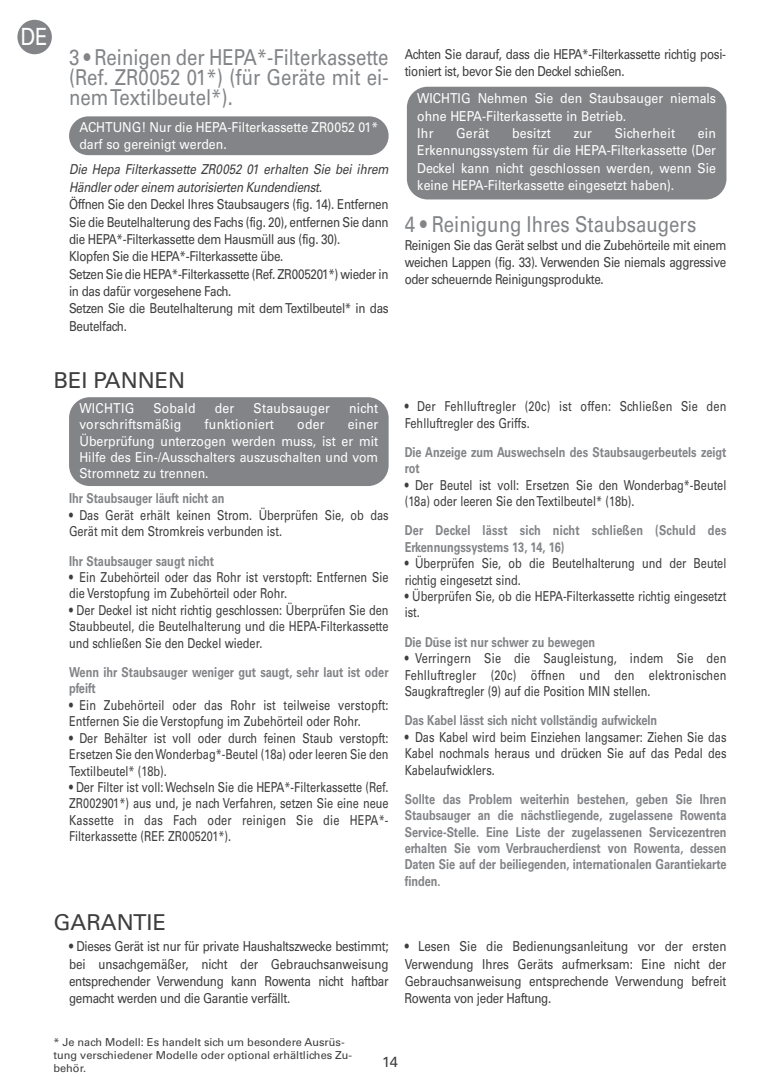
<style>
.page{position:relative;width:780px;height:1092px;background:#fff}
.page>*{position:absolute;margin:0;border:0;box-sizing:border-box;transform-origin:0 0}
.t1{font:23.75px "Univers";color:#fff;scale:.86 1}
.t2{font:22px/20px "Univers";color:#828487;text-align:justify;scale:.85 1}
.t3{font:22px "Univers";color:#3e3e3f}
.t4{font:14.5px "Univers";color:#3e3e3f}
.t5{font:13.75px/16.5px "Univers";color:#3e3e3f;scale:.8 1}
.t6{font:700 13.75px/16.5px "Univers";color:#828487;scale:.8 1}
.t7{font:13.75px/17.2px "Univers";color:#3e3e3f;text-align:justify;scale:.85 1}
.t8{font:13.75px/17.2px "Univers";letter-spacing:-.025em;color:#3e3e3f;scale:.85 1}
.t9{font:13.75px/17.2px "Univers";color:#fff;scale:.9 1}
.t10{font:italic 13.75px/17.2px "Univers";letter-spacing:-.02em;color:#3e3e3f;scale:.85 1}
.t11{font:13.75px/16.5px "Univers";letter-spacing:.02em;color:#3e3e3f;scale:.8 1}
.t12{font:700 13.75px/16.5px "Univers";letter-spacing:.02em;color:#828487;scale:.8 1}
.t13{font:13.75px "Univers";letter-spacing:.02em;color:#fff;scale:.9 1}
.t14{font:11px/13.2px "Univers";color:#3e3e3f}
</style>
<div class="page">
<div style="left:407px;top:87px;width:319px;height:112px;background:#828487;border-radius:21px"></div>
<div style="left:69px;top:397px;width:319px;height:89px;background:#828487;border-radius:21px"></div>
<div style="left:69px;top:116px;width:319px;height:39px;background:#828487;border-radius:19px"></div>
<div style="left:17px;top:20px;width:35px;height:34px;background:#828487;border-radius:50%"></div>
<h1 class="t1" style="left:20px;top:28px;width:33px">DE</h1>
<h2 class="t2" style="left:69px;top:49px;width:377px">3 • Reinigen der HEPA*-Filterkassette (Ref. ZR0052 01*) (für Geräte mit ei&shy;nem Textilbeutel*).</h2>
<p class="t9" style="left:79px;top:119px;width:333px">ACHTUNG! Nur die HEPA-Filterkassette ZR0052 01* darf so gereinigt werden.</p>
<p class="t10" style="left:69px;top:162px;width:377px">Die Hepa Filterkassette ZR0052 01 erhalten Sie bei ihrem<br>Händler oder einem autorisierten Kundendienst.</p>
<p class="t8" style="left:69px;top:197px;width:377px">Öffnen Sie den Deckel Ihres Staubsaugers (fig. 14). Entfernen Sie die Beutelhalterung des Fachs (fig. 20), entfernen Sie dann die HEPA*-Filterkassette dem Hausmüll aus (fig. 30).<br>Klopfen Sie die HEPA*-Filterkassette übe.<br>Setzen Sie die HEPA*-Filterkassette (Ref. ZR005201*) wieder in in das dafür vorgesehene Fach.<br>Setzen Sie die Beutelhalterung mit dem Textilbeutel* in das Beutelfach.</p>
<p class="t8" style="left:404px;top:47px;width:380px">Achten Sie darauf, dass die HEPA*-Filterkassette richtig posi&shy;tioniert ist, bevor Sie den Deckel schießen.</p>
<p class="t9" style="left:417px;top:91px;width:333px">WICHTIG Nehmen Sie den Staubsauger niemals ohne HEPA-Filterkassette in Betrieb.<br>Ihr</p>
<p class="t9" style="left:456px;top:126px;width:38px">Gerät</p>
<p class="t13" style="left:512px;top:128px;width:45px">besitzt</p>
<p class="t9" style="left:573px;top:126px;width:22px">zur</p>
<p class="t13" style="left:614px;top:128px;width:69px">Sicherheit</p>
<p class="t9" style="left:417px;top:126px;width:333px;text-align:justify;text-indent:280px">ein Erkennungssystem für die HEPA-Filterkassette (Der Deckel kann nicht geschlossen werden, wenn Sie keine HEPA-Filterkassette eingesetzt haben).</p>
<h2 class="t2" style="left:404px;top:216px;width:345px">4 • Reinigung Ihres Staubsaugers</h2>
<p class="t7" style="left:404px;top:237px;width:380px">Reinigen Sie das Gerät selbst und die Zubehörteile mit einem weichen Lappen (fig. 33). Verwenden Sie niemals aggressive oder scheuernde Reinigungsprodukte.</p>
<h2 class="t3" style="left:54px;top:372px;width:133px">BEI PANNEN</h2>
<p class="t13" style="left:79px;top:403px;width:62px">WICHTIG</p>
<p class="t9" style="left:153px;top:400px;width:48px">Sobald</p>
<p class="t9" style="left:215px;top:400px;width:23px">der</p>
<p class="t13" style="left:253px;top:403px;width:86px">Staubsauger</p>
<p class="t9" style="left:349px;top:400px;width:34px">nicht</p>
<p class="t13" style="left:79px;top:419px;width:115px">vorschriftsmäßig</p>
<p class="t13" style="left:205px;top:419px;width:79px">funktioniert</p>
<p class="t9" style="left:297px;top:417px;width:32px">oder</p>
<p class="t9" style="left:79px;top:417px;width:333px;line-height:16.5px;text-align:justify;text-indent:268px">einer Überprüfung unterzogen werden muss, ist er mit Hilfe des Ein-/Ausschalters auszuschalten und vom Stromnetz zu trennen.</p>
<p class="t6" style="left:69px;top:491px;width:196px">Ihr Staubsauger läuft nicht an</p>
<p class="t5" style="left:69px;top:508px;width:401px">• Das Gerät erhält keinen Strom. Überprüfen Sie, ob das<br>Gerät mit dem Stromkreis verbunden ist.</p>
<p class="t6" style="left:69px;top:553px;width:183px">Ihr Staubsauger saugt nicht</p>
<p class="t5" style="left:69px;top:570px;width:401px">• Ein Zubehörteil oder das Rohr ist verstopft: Entfernen Sie die Verstopfung im Zubehörteil oder Rohr.</p>
<p class="t5" style="left:69px;top:603px;width:401px;text-align:justify">• Der Deckel ist nicht richtig geschlossen: Überprüfen Sie den Staubbeutel, die Beutelhalterung und die HEPA-Filterkassette und schließen Sie den Deckel wieder.</p>
<p class="t6" style="left:69px;top:665px;width:401px">Wenn ihr Staubsauger weniger gut saugt, sehr laut ist oder pfeift</p>
<p class="t5" style="left:69px;top:697px;width:401px">• Ein Zubehörteil oder das Rohr ist teilweise verstopft:<br>Entfernen Sie die Verstopfung im Zubehörteil oder Rohr.</p>
<p class="t5" style="left:69px;top:730px;width:401px;text-align:justify">• Der Behälter ist voll oder durch feinen Staub verstopft:<br>Ersetzen Sie den Wonderbag*-Beutel (18a) oder leeren Sie den Textilbeutel* (18b).</p>
<p class="t5" style="left:69px;top:780px;width:401px;text-align:justify">• Der Filter ist voll: Wechseln Sie die HEPA*-Filterkassette (Ref.<br>ZR002901*) aus und, je nach Verfahren, setzen Sie eine neue Kassette in das Fach oder reinigen Sie die HEPA*- Filterkassette (REF. ZR005201*).</p>
<h2 class="t3" style="left:54px;top:913px;width:114px">GARANTIE</h2>
<p class="t11" style="left:404px;top:399px;width:403px">• Der Fehlluftregler (20c) ist offen: Schließen Sie den<br>Fehlluftregler des Griffs.</p>
<p class="t6" style="left:404px;top:445px;width:403px">Die Anzeige zum Auswechseln des Staubsaugerbeutels zeigt rot</p>
<p class="t5" style="left:404px;top:477px;width:403px">• Der Beutel ist voll: Ersetzen Sie den Wonderbag*-Beutel (18a) oder leeren Sie den Textilbeutel* (18b).</p>
<p class="t12" style="left:404px;top:523px;width:403px">Der Deckel lässt sich nicht schließen (Schuld des<br>Erkennungssystems 13, 14, 16)</p>
<p class="t5" style="left:404px;top:556px;width:403px">• Überprüfen Sie, ob die Beutelhalterung und der Beutel richtig eingesetzt sind.</p>
<p class="t5" style="left:404px;top:589px;width:403px">• Überprüfen Sie, ob die HEPA-Filterkassette richtig eingesetzt ist.</p>
<p class="t6" style="left:404px;top:634px;width:240px">Die Düse ist nur schwer zu bewegen</p>
<p class="t5" style="left:404px;top:651px;width:404px;text-align:justify">• Verringern Sie die Saugleistung, indem Sie den Fehlluftregler (20c) öffnen und den elektronischen Saugkraftregler (9) auf die Position MIN stellen.</p>
<p class="t6" style="left:404px;top:713px;width:317px">Das Kabel lässt sich nicht vollständig aufwickeln</p>
<p class="t5" style="left:404px;top:729px;width:403px;text-align:justify">• Das Kabel wird beim Einziehen langsamer: Ziehen Sie das Kabel nochmals heraus und drücken Sie auf das Pedal des Kabelaufwicklers.</p>
<p class="t6" style="left:404px;top:791px;width:403px;text-align:justify">Sollte das Problem weiterhin bestehen, geben Sie Ihren Staubsauger an die nächstliegende, zugelassene Rowenta Service-Stelle. Eine Liste der zugelassenen Servicezentren erhalten Sie vom Verbraucherdienst von Rowenta, dessen Daten Sie auf der beiliegenden, internationalen Garantiekarte finden.</p>
<p class="t7" style="left:69px;top:938px;width:377px">• Dieses Gerät ist nur für private Haushaltszwecke bestimmt; bei unsachgemäßer, nicht der Gebrauchsanweisung entsprechender Verwendung kann Rowenta nicht haftbar gemacht werden und die Garantie verfällt.</p>
<p class="t7" style="left:404px;top:938px;width:380px">• Lesen Sie die Bedienungsanleitung vor der ersten Verwendung Ihres Geräts aufmerksam: Eine nicht der Gebrauchsanweisung entsprechende Verwendung befreit Rowenta von jeder Haftung.</p>
<p class="t14" style="left:54px;top:1036px;width:300px">* Je nach Modell: Es handelt sich um besondere Ausrüs&shy;tung verschiedener Modelle oder optional erhältliches Zu&shy;behör.</p>
<p class="t4" style="left:382px;top:1056px;width:17px">14</p>
</div>
